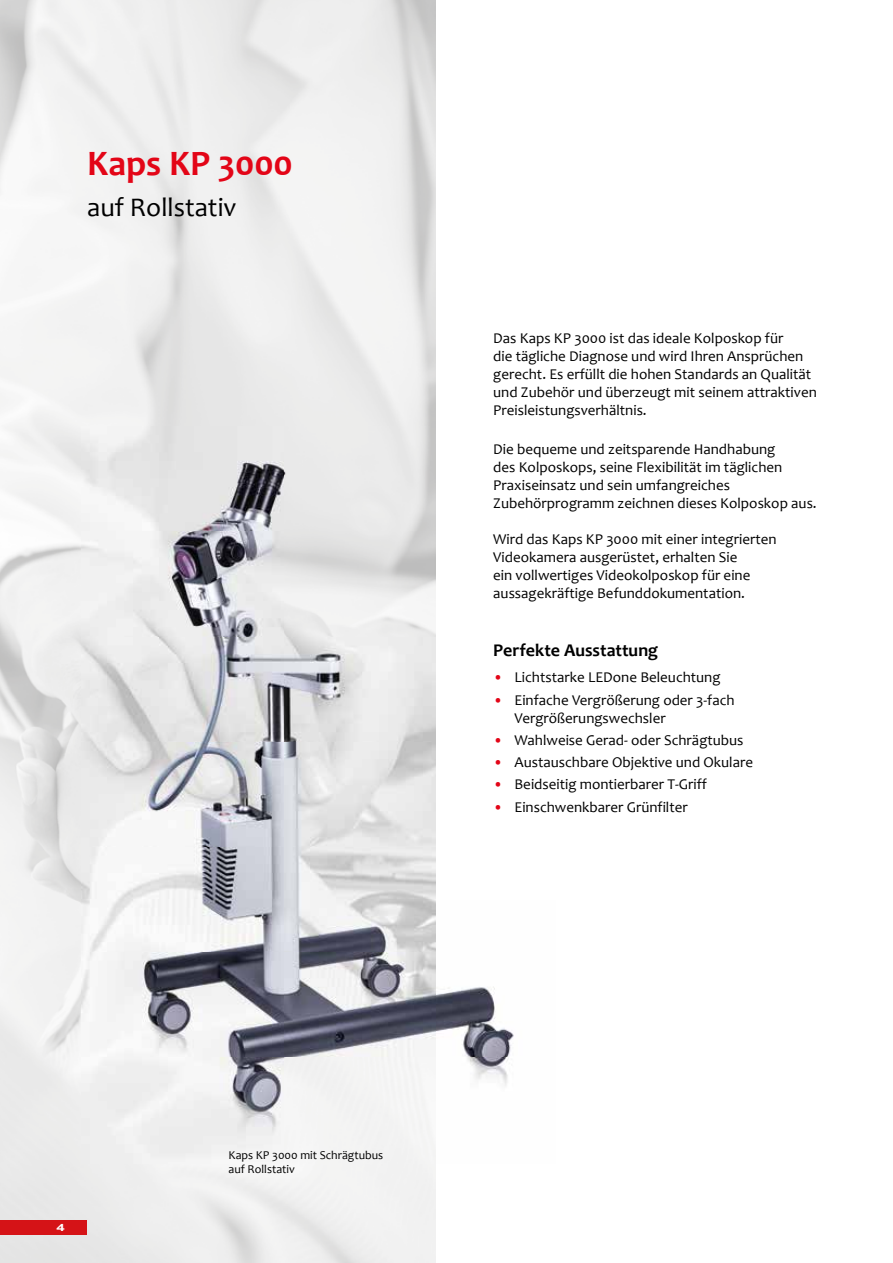
<style>
.page{position:relative;width:893px;height:1263px;background:#fff}
.page>*{position:absolute;margin:0;border:0;box-sizing:border-box;transform-origin:0 0}
.t1{font:700 36px "Candara";color:#e30517}
.t2{font:27px "Candara";color:#000}
.t3{font:700 18px "Candara";color:#000}
.t4{font:15px/18px "Candara";color:#000}
.t5{font:12px/14.4px "Candara";color:#000}
.t6{font:700 10.05px "Arial";color:#fff;scale:1.49 1}
.s1{color:#e30517}
</style>
<div class="page">
<img style="left:0;top:473px;width:96px;height:790px">
<img style="left:82px;top:427px;width:432px;height:736px">
<div style="left:0;top:1220px;width:86px;height:15px;background:#d51317"></div>
<h1 class="t1" style="left:87px;top:141px;width:207px">Kaps KP 3000</h1>
<h2 class="t2" style="left:87px;top:190px;width:151px">auf Rollstativ</h2>
<p class="t4" style="left:493px;top:329px;width:325px">Das Kaps KP 3000 ist das ideale Kolposkop für<br>die tägliche Diagnose und wird Ihren Ansprüchen gerecht. Es erfüllt die hohen Standards an Qualität und Zubehör und überzeugt mit seinem attraktiven Preisleistungsverhältnis.</p>
<p class="t4" style="left:493px;top:440px;width:325px">Die bequeme und zeitsparende Handhabung<br>des Kolposkops, seine Flexibilität im täglichen Praxiseinsatz und sein umfangreiches Zubehörprogramm zeichnen dieses Kolposkop aus.</p>
<p class="t4" style="left:493px;top:530px;width:285px">Wird das Kaps KP 3000 mit einer integrierten Videokamera ausgerüstet, erhalten Sie<br>ein vollwertiges Videokolposkop für eine aussagekräftige Befunddokumentation.</p>
<p class="t3" style="left:493px;top:639px;width:166px">Perfekte Ausstattung</p>
<p class="t4" style="left:493px;top:668px;width:229px"><span class="s1">•</span> Lichtstarke LEDone Beleuchtung</p>
<p class="t4" style="left:514px;top:690px;width:222px;text-indent:-21px"><span class="s1">•</span> Einfache Vergrößerung oder 3-fach<br>Vergrößerungswechsler</p>
<p class="t4" style="left:493px;top:731px;width:252px"><span class="s1">•</span> Wahlweise Gerad- oder Schrägtubus</p>
<p class="t4" style="left:493px;top:753px;width:261px"><span class="s1">•</span> Austauschbare Objektive und Okulare</p>
<p class="t4" style="left:493px;top:775px;width:215px"><span class="s1">•</span> Beidseitig montierbarer T-Griff</p>
<p class="t4" style="left:493px;top:797px;width:196px"><span class="s1">•</span> Einschwenkbarer Grünfilter</p>
<p class="t6" style="left:57px;top:1221px;width:7px">4</p>
<p class="t5" style="left:229px;top:1148px;width:156px">Kaps KP 3000 mit Schrägtubus auf Rollstativ</p>
</div>
